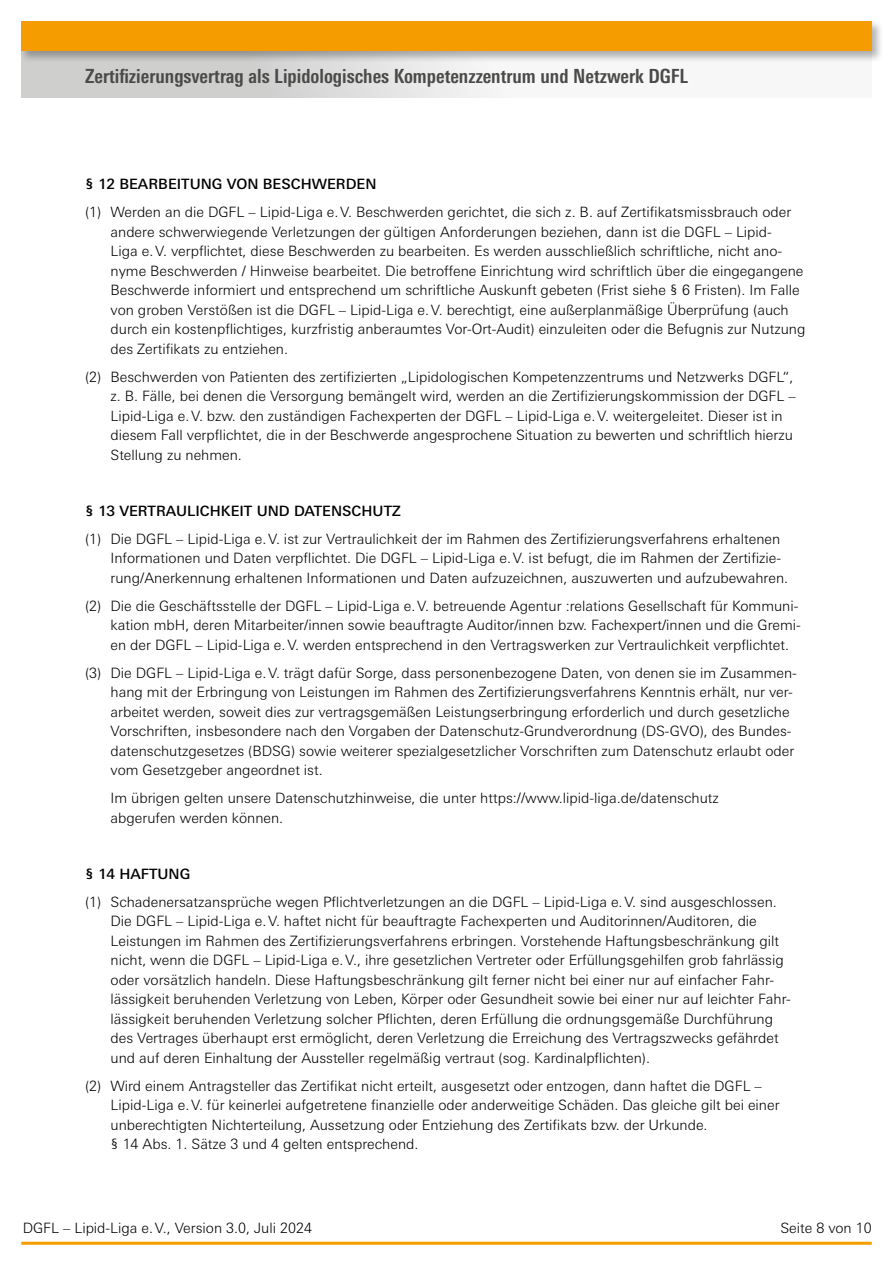
<style>
.page{position:relative;width:893px;height:1263px;background:#fff}
.page>*{position:absolute;margin:0;border:0;box-sizing:border-box;transform-origin:0 0}
.t1{font:700 condensed 19.5px "Univers Next Pro";color:#4a4a49}
.t2{font:300 14.25px/19.5px "Univers Next Pro";color:#000}
.t3{font:500 14.25px "Univers Next Pro";color:#000}
</style>
<div class="page">
<hr style="left:21px;top:1242px;width:851px;height:3px;background:#f59c00">
<div style="left:21px;top:34px;width:851px;height:64px;background:linear-gradient(to right,#cacac9,#fff)"></div>
<div style="left:20px;top:20px;width:864px;height:42px;background:#000;opacity:.3"></div>
<div style="left:21px;top:21px;width:851px;height:30px;background:#f59c00"></div>
<h1 class="t1" style="left:85px;top:64px;width:605px">Zertifizierungsvertrag als Lipidologisches Kompetenzzentrum und Netzwerk DGFL</h1>
<p class="t3" style="left:85px;top:176px;width:293px">§ 12 BEARBEITUNG VON BESCHWERDEN</p>
<p class="t2" style="left:111px;top:202px;width:696px;text-indent:-26px">(1) Werden an die DGFL – Lipid-Liga e.V. Beschwerden gerichtet, die sich z. B. auf Zertifikatsmissbrauch oder andere schwerwiegende Verletzungen der gültigen Anforderungen beziehen, dann ist die DGFL – Lipid-<br>Liga e.V. verpflichtet, diese Beschwerden zu bearbeiten. Es werden ausschließlich schriftliche, nicht ano&shy;nyme Beschwerden / Hinweise bearbeitet. Die betroffene Einrichtung wird schriftlich über die eingegangene Beschwerde informiert und entsprechend um schriftliche Auskunft gebeten (Frist siehe § 6 Fristen). Im Falle von groben Verstößen ist die DGFL – Lipid-Liga e.V. berechtigt, eine außerplanmäßige Überprüfung (auch durch ein kostenpflichtiges, kurzfristig anberaumtes Vor-Ort-Audit) einzuleiten oder die Befugnis zur Nutzung des Zertifikats zu entziehen.</p>
<p class="t2" style="left:111px;top:367px;width:687px;text-indent:-26px">(2) Beschwerden von Patienten des zertifizierten „Lipidologischen Kompetenzzentrums und Netzwerks DGFL“, z. B. Fälle, bei denen die Versorgung bemängelt wird, werden an die Zertifizierungskommission der DGFL – Lipid-Liga e.V. bzw. den zuständigen Fachexperten der DGFL – Lipid-Liga e.V. weitergeleitet. Dieser ist in diesem Fall verpflichtet, die in der Beschwerde angesprochene Situation zu bewerten und schriftlich hierzu Stellung zu nehmen.</p>
<p class="t3" style="left:85px;top:502px;width:317px">§ 13 VERTRAULICHKEIT UND DATENSCHUTZ</p>
<p class="t2" style="left:111px;top:529px;width:679px;text-indent:-26px">(1) Die DGFL – Lipid-Liga e.V. ist zur Vertraulichkeit der im Rahmen des Zertifizierungsverfahrens erhaltenen<br>Informationen und Daten verpflichtet. Die DGFL – Lipid-Liga e.V. ist befugt, die im Rahmen der Zertifizie&shy;rung/Anerkennung erhaltenen Informationen und Daten aufzuzeichnen, auszuwerten und aufzubewahren.</p>
<p class="t2" style="left:111px;top:596px;width:692px;text-indent:-26px">(2) Die die Geschäftsstelle der DGFL – Lipid-Liga e.V. betreuende Agentur :relations Gesellschaft für Kommuni&shy;kation mbH, deren Mitarbeiter/innen sowie beauftragte Auditor/innen bzw. Fachexpert/innen und die Gremi&shy;en der DGFL – Lipid-Liga e.V. werden entsprechend in den Vertragswerken zur Vertraulichkeit verpflichtet.</p>
<p class="t2" style="left:111px;top:663px;width:688px;text-indent:-26px">(3) Die DGFL – Lipid-Liga e.V. trägt dafür Sorge, dass personenbezogene Daten, von denen sie im Zusammen&shy;hang mit der Erbringung von Leistungen im Rahmen des Zertifizierungsverfahrens Kenntnis erhält, nur ver&shy;arbeitet werden, soweit dies zur vertragsgemäßen Leistungserbringung erforderlich und durch gesetzliche Vorschriften, insbesondere nach den Vorgaben der Datenschutz-Grundverordnung (DS-GVO), des Bundes&shy;datenschutzgesetzes (BDSG) sowie weiterer spezialgesetzlicher Vorschriften zum Datenschutz erlaubt oder vom Gesetzgeber angeordnet ist.</p>
<p class="t2" style="left:111px;top:788px;width:610px">Im übrigen gelten unsere Datenschutzhinweise, die unter https://www.lipid-liga.de/datenschutz abgerufen werden können.</p>
<p class="t3" style="left:85px;top:865px;width:107px">§ 14 HAFTUNG</p>
<p class="t2" style="left:111px;top:892px;width:682px;text-indent:-26px">(1) Schadenersatzansprüche wegen Pflichtverletzungen an die DGFL – Lipid-Liga e.V. sind ausgeschlossen.<br>Die DGFL – Lipid-Liga e.V. haftet nicht für beauftragte Fachexperten und Auditorinnen/Auditoren, die Leistungen im Rahmen des Zertifizierungsverfahrens erbringen. Vorstehende Haftungsbeschränkung gilt nicht, wenn die DGFL – Lipid-Liga e.V., ihre gesetzlichen Vertreter oder Erfüllungsgehilfen grob fahrlässig oder vorsätzlich handeln. Diese Haftungsbeschränkung gilt ferner nicht bei einer nur auf einfacher Fahr&shy;lässigkeit beruhenden Verletzung von Leben, Körper oder Gesundheit sowie bei einer nur auf leichter Fahr&shy;lässigkeit beruhenden Verletzung solcher Pflichten, deren Erfüllung die ordnungsgemäße Durchführung des Vertrages überhaupt erst ermöglicht, deren Verletzung die Erreichung des Vertragszwecks gefährdet und auf deren Einhaltung der Aussteller regelmäßig vertraut (sog. Kardinalpflichten).</p>
<p class="t2" style="left:111px;top:1076px;width:670px;text-indent:-26px">(2) Wird einem Antragsteller das Zertifikat nicht erteilt, ausgesetzt oder entzogen, dann haftet die DGFL – Lipid-Liga e.V. für keinerlei aufgetretene finanzielle oder anderweitige Schäden. Das gleiche gilt bei einer unberechtigten Nichterteilung, Aussetzung oder Entziehung des Zertifikats bzw. der Urkunde.<br>§ 14 Abs. 1. Sätze 3 und 4 gelten entsprechend.</p>
<p class="t2" style="left:23px;top:1218px;width:291px">DGFL – Lipid-Liga e.V., Version 3.0, Juli 2024</p>
<p class="t2" style="left:780px;top:1218px;width:93px">Seite 8 von 10</p>
</div>
